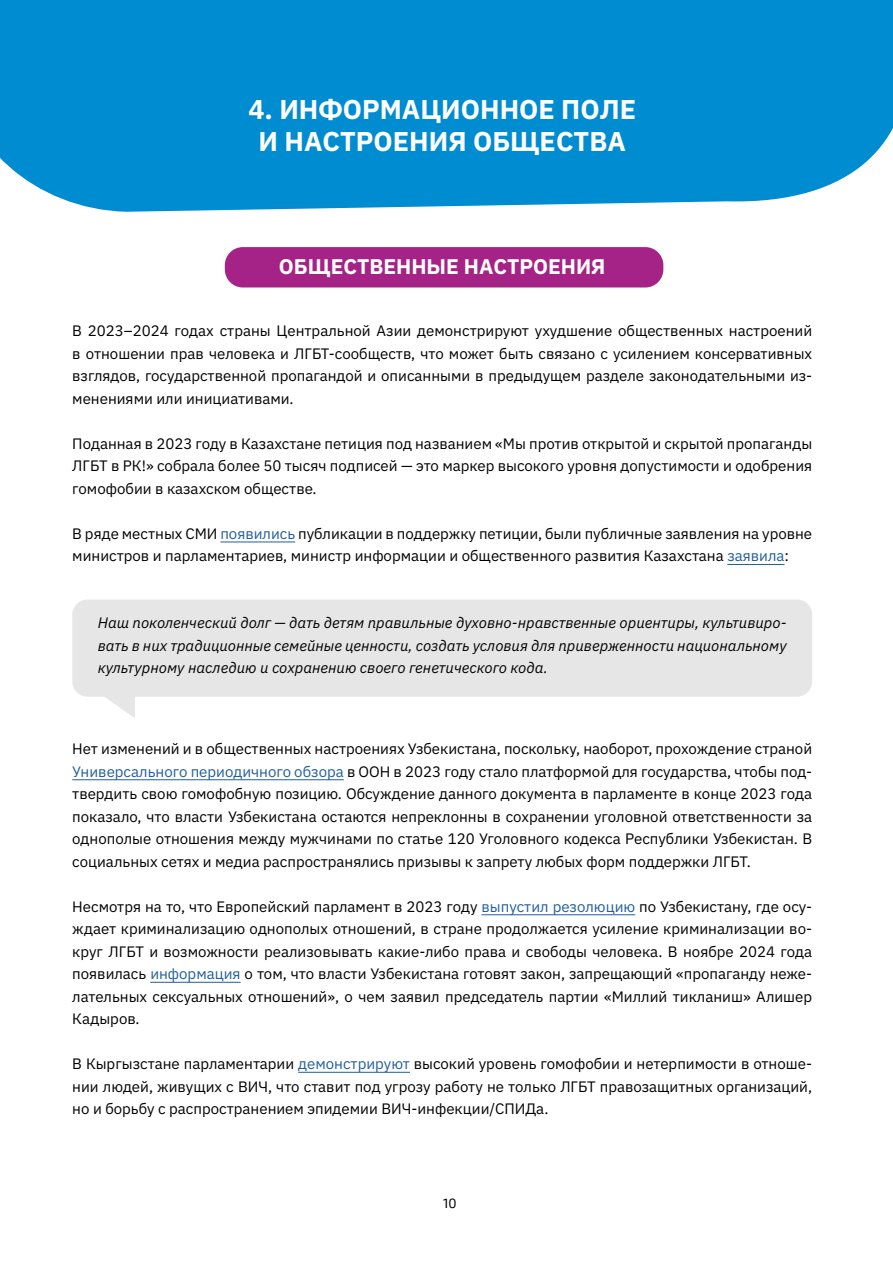
<style>
.page{position:relative;width:893px;height:1263px;background:#fff}
.page>*{position:absolute;margin:0;border:0;box-sizing:border-box;transform-origin:0 0}
.t1{font:700 27px/31.5px "IBM Plex Sans";color:#fff;text-align:center}
.t2{font:700 21px "IBM Plex Sans";color:#fff}
.t3{font:15px/22.5px "IBM Plex Sans";color:#000;text-align:justify}
.t4{font:italic 15px/22.5px "IBM Plex Sans";color:#000;text-align:justify}
.t5{font:13.5px "Exo 2";color:#000}
.s1{color:#215e9e}
</style>
<div class="page">
<svg style="left:72px;top:600px;width:740px;height:118px;fill:#e6e6e6"></svg>
<div style="left:0;top:0;width:893px;height:212px;background:#008cd1"></div>
<div style="left:225px;top:247px;width:438px;height:40px;background:#a52386;border-radius:18px"></div>
<hr style="left:220px;top:542px;width:75px;height:1px;background:#215e9e">
<hr style="left:727px;top:564px;width:57px;height:1px;background:#215e9e">
<hr style="left:72px;top:779px;width:272px;height:1px;background:#215e9e">
<hr style="left:482px;top:914px;width:153px;height:1px;background:#215e9e">
<hr style="left:150px;top:982px;width:91px;height:1px;background:#215e9e">
<hr style="left:298px;top:1072px;width:112px;height:1px;background:#215e9e">
<h1 class="t1" style="left:248px;top:92px;width:389px">4. ИНФОРМАЦИОННОЕ ПОЛЕ<br>И НАСТРОЕНИЯ ОБЩЕСТВА</h1>
<h2 class="t2" style="left:279px;top:250px;width:328px">ОБЩЕСТВЕННЫЕ НАСТРОЕНИЯ</h2>
<p class="t3" style="left:72px;top:319px;width:741px">В 2023–2024 годах страны Центральной Азии демонстрируют ухудшение общественных настроений в отношении прав человека и ЛГБТ-сообществ, что может быть связано с усилением консервативных взглядов, государственной пропагандой и описанными в предыдущем разделе законодательными из&shy;менениями или инициативами.</p>
<p class="t3" style="left:72px;top:431px;width:741px">Поданная в 2023 году в Казахстане петиция под названием «Мы против открытой и скрытой пропаганды ЛГБТ в РК!» собрала более 50 тысяч подписей — это маркер высокого уровня допустимости и одобрения гомофобии в казахском обществе.</p>
<p class="t3" style="left:72px;top:521px;width:741px">В ряде местных СМИ <span class="s1">появились</span> публикации в поддержку петиции, были публичные заявления на уровне министров и парламентариев, министр информации и общественного развития Казахстана <span class="s1">заявила</span>:</p>
<p class="t4" style="left:98px;top:610px;width:690px">Наш поколенческий долг — дать детям правильные духовно-нравственные ориентиры, культивиро&shy;вать в них традиционные семейные ценности, создать условия для приверженности национальному культурному наследию и сохранению своего генетического кода.</p>
<p class="t3" style="left:72px;top:736px;width:741px">Нет изменений и в общественных настроениях Узбекистана, поскольку, наоборот, прохождение страной <span class="s1">Универсального периодичного обзора</span> в ООН в 2023 году стало платформой для государства, чтобы под&shy;твердить свою гомофобную позицию. Обсуждение данного документа в парламенте в конце 2023 года показало, что власти Узбекистана остаются непреклонны в сохранении уголовной ответственности за однополые отношения между мужчинами по статье 120 Уголовного кодекса Республики Узбекистан. В социальных сетях и медиа распространялись призывы к запрету любых форм поддержки ЛГБТ.</p>
<p class="t3" style="left:72px;top:894px;width:741px">Несмотря на то, что Европейский парламент в 2023 году <span class="s1">выпустил резолюцию</span> по Узбекистану, где осу&shy;ждает криминализацию однополых отношений, в стране продолжается усиление криминализации во&shy;круг ЛГБТ и возможности реализовывать какие-либо права и свободы человека. В ноябре 2024 года появилась <span class="s1">информация</span> о том, что власти Узбекистана готовят закон, запрещающий «пропаганду неже&shy;лательных сексуальных отношений», о чем заявил председатель партии «Миллий тикланиш» Алишер Кадыров.</p>
<p class="t3" style="left:72px;top:1051px;width:741px">В Кыргызстане парламентарии <span class="s1">демонстрируют</span> высокий уровень гомофобии и нетерпимости в отноше&shy;нии людей, живущих с ВИЧ, что ставит под угрозу работу не только ЛГБТ правозащитных организаций, но и борьбу с распространением эпидемии ВИЧ-инфекции/СПИДа.</p>
<p class="t5" style="left:443px;top:1195px;width:15px">10</p>
</div>
